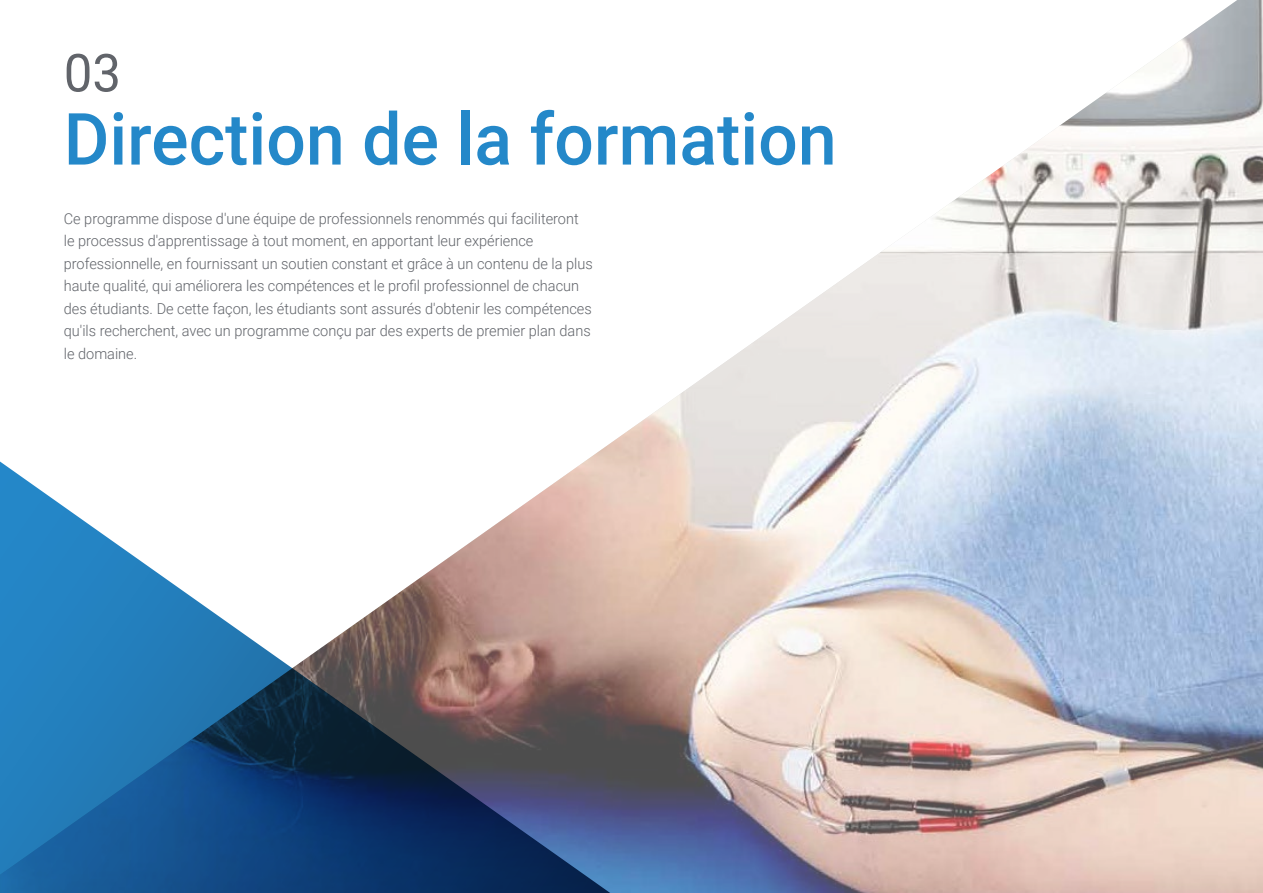
<style>
.page{position:relative;width:1263px;height:893px;background:#fff}
.page>*{position:absolute;margin:0;border:0;box-sizing:border-box;transform-origin:0 0}
.t1{font:500 72px "Roboto";color:#2488c9}
.t2{font:52.5px "Roboto";color:#61646a}
.t3{font:300 15px/22.5px "Roboto";color:#61646a}
</style>
<div class="page">
<img style="left:607px;top:0;width:656px;height:893px">
<svg style="left:0;top:446px;width:640px;height:447px"></svg>
<h2 class="t2" style="left:64px;top:36px;width:59px">03</h2>
<h1 class="t1" style="left:64px;top:89px;width:774px">Direction de la formation</h1>
<p class="t3" style="left:64px;top:207px;width:530px">Ce programme dispose d'une équipe de professionnels renommés qui faciliteront le processus d'apprentissage à tout moment, en apportant leur expérience professionnelle, en fournissant un soutien constant et grâce à un contenu de la plus haute qualité, qui améliorera les compétences et le profil professionnel de chacun des étudiants. De cette façon, les étudiants sont assurés d'obtenir les compétences qu'ils recherchent, avec un programme conçu par des experts de premier plan dans le domaine.</p>
</div>
